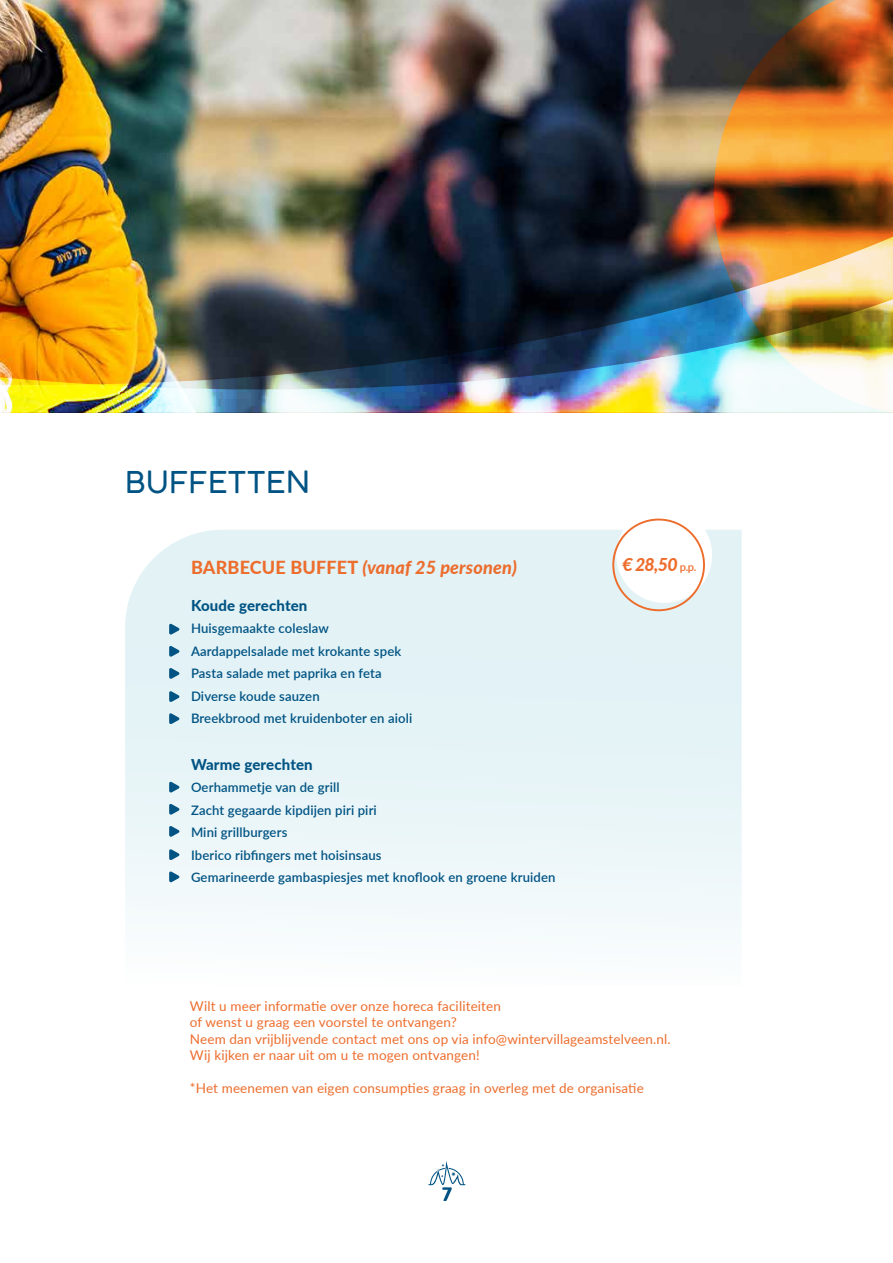
<style>
.page{position:relative;width:893px;height:1263px;background:#fff}
.page>*{position:absolute;margin:0;border:0;box-sizing:border-box;transform-origin:0 0}
.t1{font:300 30px "Cocogoose";letter-spacing:.02em;color:#005383}
.t2{font:italic 800 18px "Lato";letter-spacing:.01em;color:#ed6d2d}
.t3{font:italic 800 17.7px "Lato";color:#ed6d2d}
.t4{font:800 15px "Lato";letter-spacing:.01em;color:#005383}
.t5{font:13.5px/16.5px "Lato";letter-spacing:.01em;color:#ed6d2d}
.t6{font:600 13.05px/22.5px "Lato";letter-spacing:.01em;color:#005383}
.s1{font-style:normal}
.s2{font-weight:600;font-style:normal;font-size:11.1px}
</style>
<div class="page">
<svg style="left:125px;top:530px;width:617px;height:399px"></svg>
<svg style="left:169px;top:623px;width:11px;height:12px"></svg>
<svg style="left:169px;top:781px;width:11px;height:12px"></svg>
<svg style="left:169px;top:645px;width:11px;height:12px"></svg>
<svg style="left:169px;top:803px;width:11px;height:12px"></svg>
<svg style="left:169px;top:667px;width:11px;height:12px"></svg>
<svg style="left:169px;top:825px;width:11px;height:12px"></svg>
<svg style="left:169px;top:849px;width:11px;height:11px"></svg>
<svg style="left:169px;top:691px;width:11px;height:11px"></svg>
<svg style="left:169px;top:871px;width:11px;height:12px"></svg>
<svg style="left:169px;top:713px;width:11px;height:11px"></svg>
<div style="left:616px;top:507px;width:96px;height:96px;background:#fff;border-radius:50%"></div>
<div style="left:612px;top:519px;width:93px;height:92px;border:2px solid #ed6d2d;border-radius:50%"></div>
<svg style="left:428px;top:1161px;width:38px;height:40px"></svg>
<img style="left:0;top:0;width:714px;height:413px">
<img style="left:714px;top:0;width:179px;height:413px">
<h1 class="t1" style="left:125px;top:461px;width:186px">BUFFETTEN</h1>
<h2 class="t2" style="left:191px;top:554px;width:327px"><span class="s1">BARBECUE BUFFET</span> (vanaf 25 personen)</h2>
<p class="t4" style="left:191px;top:594px;width:118px">Koude gerechten</p>
<p class="t6" style="left:191px;top:617px;width:223px">Huisgemaakte coleslaw<br>Aardappelsalade met krokante spek<br>Pasta salade met paprika en feta<br>Diverse koude sauzen<br>Breekbrood met kruidenboter en aioli</p>
<p class="t4" style="left:191px;top:753px;width:123px">Warme gerechten</p>
<p class="t6" style="left:191px;top:776px;width:366px">Oerhammetje van de grill<br>Zacht gegaarde kipdijen piri piri<br>Mini grillburgers<br>Iberico ribfingers met hoisinsaus<br>Gemarineerde gambaspiesjes met knoflook en groene kruiden</p>
<h3 class="t3" style="left:622px;top:551px;width:75px">€ 28,50 <span class="s2">p.p.</span></h3>
<p class="t5" style="left:190px;top:997px;width:482px">Wilt u meer informatie over onze horeca faciliteiten<br>of wenst u graag een voorstel te ontvangen?<br>Neem dan vrijblijvende contact met ons op via info@wintervillageamstelveen.nl.<br>Wij kijken er naar uit om u te mogen ontvangen!</p>
<p class="t5" style="left:190px;top:1079px;width:455px">*Het meenemen van eigen consumpties graag in overleg met de organisatie</p>
</div>
